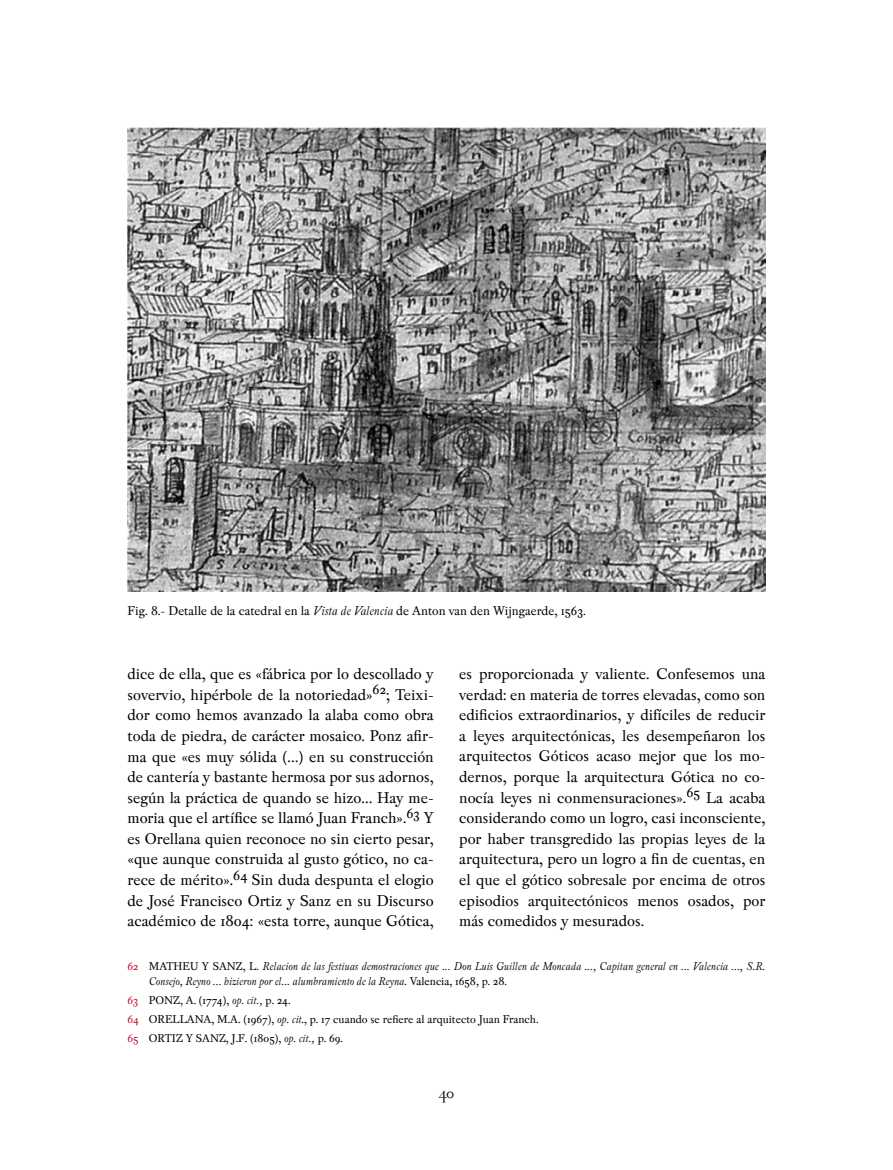
<style>
.page{position:relative;width:893px;height:1170px;background:#fff}
.page>*{position:absolute;margin:0;border:0;box-sizing:border-box;transform-origin:0 0}
.t1{font:18px "Peleguer";color:#000}
.t2{font:16.5px/20.5px "Pradell";color:#000;text-align:justify}
.t3{font:13.5px "Pradell";color:#000}
.t4{font:italic 12px/15px "Pradell";color:#000}
.t5{font:12px/19.2px "Pradell";color:#000}
.s1{font-style:italic}
.s2{font-style:normal;color:#c4112f}
.s3{font-style:normal}
.s4{color:#c4112f}
</style>
<div class="page">
<img style="left:128px;top:128px;width:637px;height:463px">
<p class="t3" style="left:128px;top:603px;width:460px">Fig. 8.- Detalle de la catedral en la <span class="s1">Vista de Valencia</span> de Anton van den Wijngaerde, 1563.</p>
<p class="t2" style="left:128px;top:663px;width:308px">dice de ella, que es «fábrica por lo descollado y sovervio, hipérbole de la notoriedad»<sup>62</sup>; Teixi&shy;dor como hemos avanzado la alaba como obra toda de piedra, de carácter mosaico. Ponz afir&shy;ma que «es muy sólida (…) en su construcción de cantería y bastante hermosa por sus adornos, según la práctica de quando se hizo… Hay me&shy;moria que el artífice se llamó Juan Franch».<sup>63</sup> Y es Orellana quien reconoce no sin cierto pesar, «que aunque construida al gusto gótico, no ca&shy;rece de mérito».<sup>64</sup> Sin duda despunta el elogio de José Francisco Ortiz y Sanz en su Discurso académico de 1804: «esta torre, aunque Gótica,</p>
<p class="t2" style="left:459px;top:663px;width:308px">es proporcionada y valiente. Confesemos una verdad: en materia de torres elevadas, como son edificios extraordinarios, y difíciles de reducir a leyes arquitectónicas, les desempeñaron los arquitectos Góticos acaso mejor que los mo&shy;dernos, porque la arquitectura Gótica no co&shy;nocía leyes ni conmensuraciones».<sup>65</sup> La acaba considerando como un logro, casi inconsciente, por haber transgredido las propias leyes de la arquitectura, pero un logro a fin de cuentas, en el que el gótico sobresale por encima de otros episodios arquitectónicos menos osados, por más comedidos y mesurados.</p>
<p class="t4" style="left:149px;top:958px;width:618px;text-indent:-21px"><span class="s2">62</span> <span class="s3">MATHEU Y SANZ, L.</span> Relacion de las festiuas demostraciones que ... Don Luis Guillen de Moncada ..., Capitan general en ... Valencia ..., S.R.<br>Consejo, Reyno ... hizieron por el... alumbramiento de la Reyna<span class="s3">. Valencia, 1658, p. 28.</span></p>
<p class="t5" style="left:128px;top:990px;width:412px"><span class="s4">63</span> PONZ, A. (1774), <span class="s1">op. cit.,</span> p. 24.<br><span class="s4">64</span> ORELLANA, M.A. (1967), <span class="s1">op. cit</span>., p. 17 cuando se refiere al arquitecto Juan Franch.<br><span class="s4">65</span> ORTIZ Y SANZ, J.F. (1805), <span class="s1">op. cit.,</span> p. 69.</p>
<p class="t1" style="left:439px;top:1083px;width:17px">40</p>
</div>
